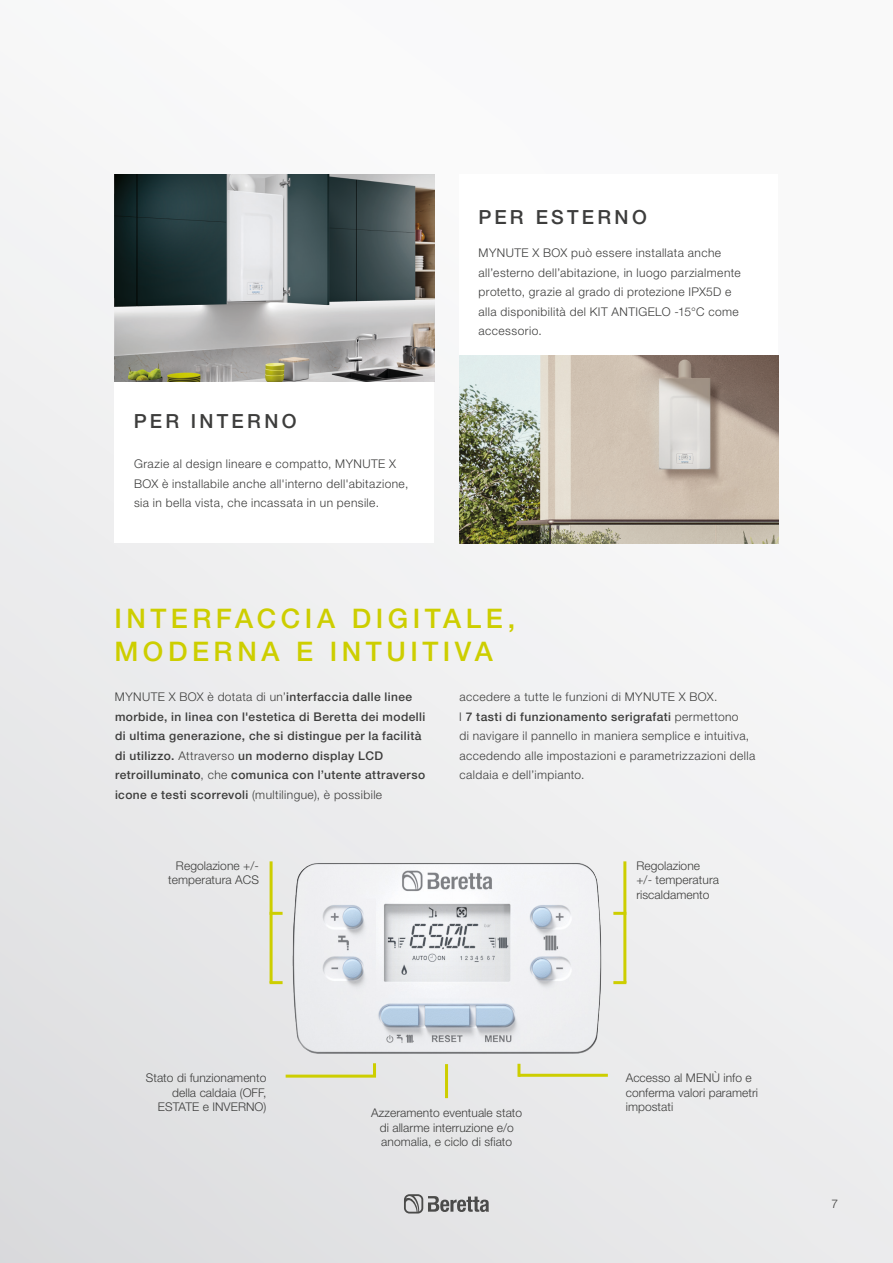
<style>
.page{position:relative;width:893px;height:1263px;background:#fff}
.page>*{position:absolute;margin:0;border:0;box-sizing:border-box;transform-origin:0 0}
.t1{font:500 27px/33px "Helvetica Neue LT Std";letter-spacing:.165em;color:#cdce00}
.t2{font:500 19.5px "Helvetica Neue LT Std";letter-spacing:.17em;color:#3d3d3c}
.t3{font:300 12px/19.5px "Helvetica Neue LT Std";letter-spacing:.03em;color:#3d3d3c}
.t4{font:500 12px/19.5px "Helvetica Neue LT Std";letter-spacing:.035em;color:#3d3d3c}
.t5{font:300 12px/14.4px "Helvetica Neue LT Std";letter-spacing:.005em;color:#3d3d3c}
.s1{font-weight:300}
.s2{font-weight:500}
</style>
<div class="page">
<div style="left:0;top:0;width:893px;height:1263px;background:linear-gradient(to right,#e8e9ea,#f5f5f5)"></div>
<div style="left:115px;top:280px;width:319px;height:263px;background:#fff"></div>
<div style="left:459px;top:174px;width:319px;height:263px;background:#fff"></div>
<img style="left:115px;top:174px;width:319px;height:208px">
<img style="left:459px;top:355px;width:319px;height:188px">
<svg style="left:404px;top:1194px;width:85px;height:19px;background:#a6a6a6"></svg>
<img style="left:267px;top:861px;width:359px;height:220px">
<svg style="left:373px;top:1063px;width:3px;height:11px"></svg>
<hr style="left:286px;top:1074px;width:90px;height:3px;background:#cdce00">
<svg style="left:517px;top:1064px;width:3px;height:13px"></svg>
<hr style="left:519px;top:1074px;width:89px;height:3px;background:#cdce00">
<svg style="left:613px;top:981px;width:13px;height:3px"></svg>
<svg style="left:613px;top:912px;width:10px;height:3px"></svg>
<hr style="left:623px;top:861px;width:3px;height:122px;background:#cdce00">
<svg style="left:270px;top:981px;width:13px;height:3px"></svg>
<svg style="left:273px;top:912px;width:10px;height:3px"></svg>
<hr style="left:270px;top:861px;width:3px;height:122px;background:#cdce00">
<hr style="left:445px;top:1064px;width:3px;height:34px;background:#cdce00">
<p class="t2" style="left:478px;top:206px;width:170px">PER ESTERNO</p>
<p class="t2" style="left:134px;top:409px;width:164px">PER INTERNO</p>
<p class="t3" style="left:134px;top:454px;width:276px">Grazie al design lineare e compatto, MYNUTE X<br>BOX è installabile anche all'interno dell'abitazione, sia in bella vista, che incassata in un pensile.</p>
<p class="t3" style="left:478px;top:243px;width:264px">MYNUTE X BOX può essere installata anche all’esterno dell’abitazione, in luogo parzialmente protetto, grazie al grado di protezione IPX5D e alla disponibilità del KIT ANTIGELO -15°C come accessorio.</p>
<p class="t1" style="left:114px;top:601px;width:402px">INTERFACCIA DIGITALE,<br>MODERNA E INTUITIVA</p>
<p class="t4" style="left:115px;top:687px;width:312px"><span class="s1">MYNUTE X BOX è dotata di un’</span>interfaccia dalle linee morbide, in linea con l'estetica di Beretta dei modelli di ultima generazione, che si distingue per la facilità di utilizzo. <span class="s1">Attraverso</span> un moderno display LCD retroilluminato<span class="s1">, che</span> comunica con l’utente attraverso icone e testi scorrevoli <span class="s1">(multilingue), è possibile</span></p>
<p class="t3" style="left:459px;top:687px;width:259px">accedere a tutte le funzioni di MYNUTE X BOX.</p>
<p class="t3" style="left:459px;top:707px;width:298px">I <span class="s2">7 tasti di funzionamento serigrafati</span> permettono<br>di navigare il pannello in maniera semplice e intuitiva, accedendo alle impostazioni e parametrizzazioni della caldaia e dell’impianto.</p>
<p class="t5" style="left:168px;top:858px;width:92px;text-align:right">Regolazione +/- temperatura ACS</p>
<p class="t5" style="left:146px;top:1070px;width:122px;text-align:right">Stato di funzionamento della caldaia (OFF,<br>ESTATE e INVERNO)</p>
<p class="t5" style="left:371px;top:1105px;width:152px;text-align:center">Azzeramento eventuale stato di allarme interruzione e/o anomalia, e ciclo di sfiato</p>
<p class="t5" style="left:636px;top:858px;width:84px">Regolazione<br>+/- temperatura riscaldamento</p>
<p class="t5" style="left:626px;top:1070px;width:134px">Accesso al MENÙ info e conferma valori parametri impostati</p>
<p class="t3" style="left:832px;top:1194px;width:8px">7</p>
</div>
